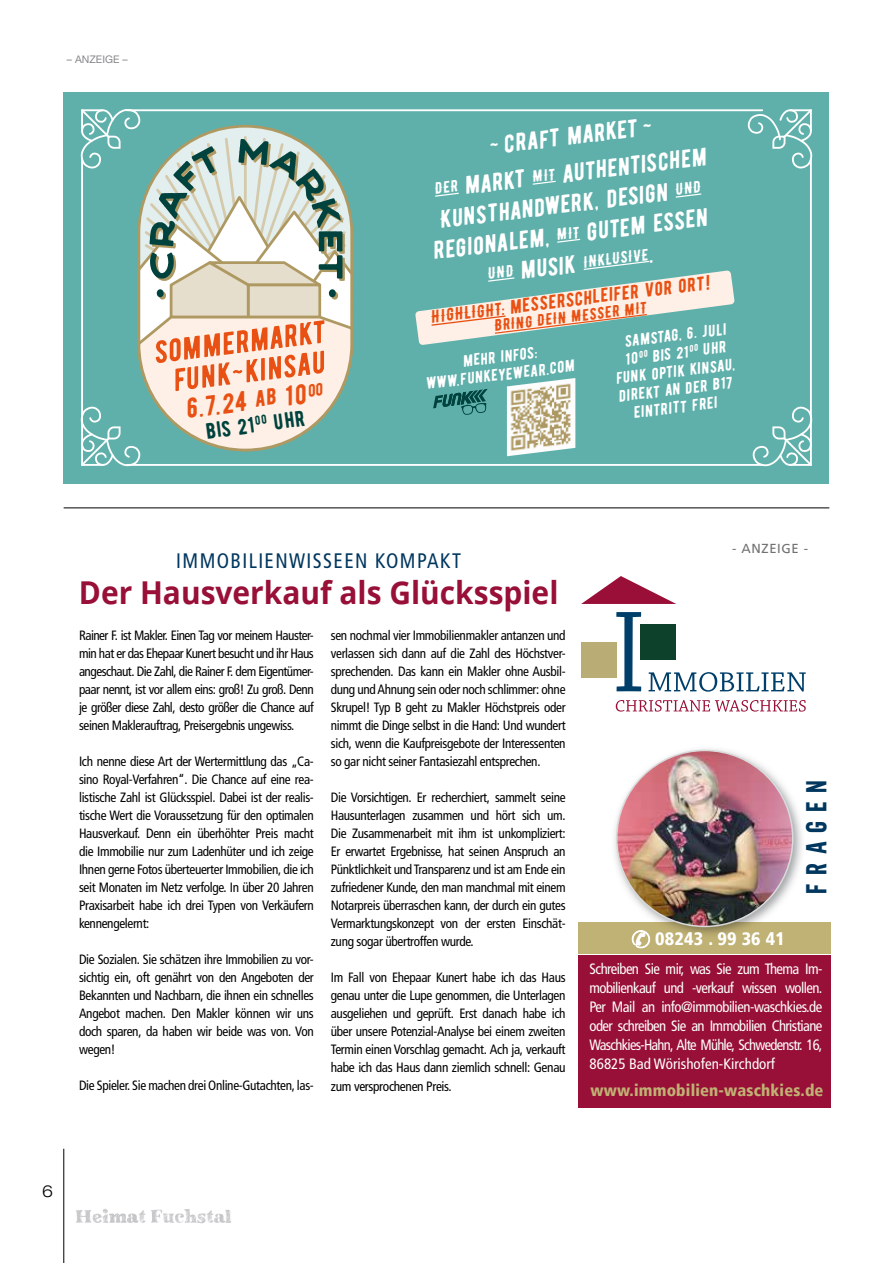
<style>
.page{position:relative;width:893px;height:1263px;background:#fff}
.page>*{position:absolute;margin:0;border:0;box-sizing:border-box;transform-origin:0 0}
.t1{font:700 31.5px "Open Sans";color:#980f37;scale:.95 1}
.t2{font:700 28.35px "Flama Condensed";letter-spacing:.35em;color:#00375f;scale:.88 1}
.t3{font:28.2px "BERNIERREGULAR";color:#e85113}
.t4{font:25.2px/36.6px "BERNIERREGULAR";color:#fff;text-align:center}
.t5{font:22.95px "BERNIERREGULAR";color:#e85113}
.t6{font:22.2px "BERNIERREGULAR";color:#00423d}
.t7{font:condensed 21px "Frutiger LT";letter-spacing:.07em;color:#00375f;scale:.96 1}
.t8{font:19.5px "BERNIERREGULAR";color:#e85113}
.t9{font:900 condensed 18.15px "Frutiger LT";letter-spacing:.01em;color:#fff}
.t10{font:16.5px/18px "BERNIERREGULAR";color:#fff;text-align:center}
.t11{font:900 condensed 16.5px "Frutiger LT";letter-spacing:.01em;color:#c0b174}
.t12{font:300 expanded 16.5px "Helvetica Neue LT Pro";color:#000}
.t13{font:16.35px "BERNIERREGULAR";color:#fff}
.t14{font:16.35px "BERNIERREGULAR";color:#e85113}
.t15{font:condensed 15px/19px "Frutiger LT";color:#fff;text-align:justify}
.t16{font:condensed 13.5px/18px "Frutiger LT";letter-spacing:-.025em;color:#000;text-align:justify}
.t17{font:13.05px "Frutiger LT";letter-spacing:.05em;color:#707172}
.t18{font:10.5px "Helvetica Neue LT Pro";color:#87888a}
.s1{font-size:25.2px}
.s2{font-size:18px}
.s3{font-size:24px}
.s4{font-size:28.2px}
.s5{font-size:17.7px}
</style>
<div class="page">
<svg style="left:109px;top:1213px;width:29px;height:10px"></svg>
<img style="left:76px;top:1209px;width:32px;height:7px">
<img style="left:184px;top:1209px;width:13px;height:14px">
<svg style="left:151px;top:1210px;width:11px;height:13px"></svg>
<hr style="left:63px;top:1149px;width:1px;height:114px;background:#000">
<div style="left:578px;top:922px;width:252px;height:31px;background:#c0b174"></div>
<div style="left:578px;top:955px;width:252px;height:152px;background:#980f37"></div>
<svg style="left:581px;top:576px;width:95px;height:28px"></svg>
<div style="left:641px;top:625px;width:35px;height:35px;background:#0e412b"></div>
<div style="left:581px;top:642px;width:35px;height:35px;background:#baac75"></div>
<svg style="left:616px;top:612px;width:25px;height:79px"></svg>
<svg style="left:649px;top:672px;width:157px;height:20px"></svg>
<svg style="left:616px;top:700px;width:190px;height:12px"></svg>
<img style="left:614px;top:749px;width:188px;height:185px">
<img style="left:617px;top:750px;width:176px;height:176px;border-radius:88px">
<hr style="left:64px;top:507px;width:765px;height:1px;background:#000">
<div style="left:64px;top:92px;width:765px;height:391px;background:#5fb0ab"></div>
<svg style="left:747px;top:109px;width:66px;height:60px"></svg>
<hr style="left:127px;top:109px;width:635px;height:2px;background:#fff">
<hr style="left:810px;top:159px;width:2px;height:285px;background:#fff">
<svg style="left:752px;top:406px;width:61px;height:61px"></svg>
<hr style="left:127px;top:464px;width:635px;height:2px;background:#fff">
<svg style="left:80px;top:109px;width:274px;height:358px"></svg>
<svg style="left:433px;top:389px;width:55px;height:26px"></svg>
<img style="left:507px;top:378px;width:68px;height:78px">
<svg style="left:435px;top:192px;width:24px;height:5px"></svg>
<svg style="left:532px;top:180px;width:24px;height:5px"></svg>
<svg style="left:675px;top:193px;width:27px;height:5px"></svg>
<svg style="left:557px;top:238px;width:24px;height:5px"></svg>
<svg style="left:415px;top:260px;width:320px;height:85px"></svg>
<svg style="left:632px;top:930px;width:18px;height:4px"></svg>
<p class="t18" style="left:67px;top:53px;width:62px">– ANZEIGE –</p>
<h3 class="t4" style="left:427px;top:130px;width:275px;rotate:-7deg">~ craft market ~<br><sup>DER</sup> markt <sup>MIT</sup> authentischem</h3>
<h3 class="t4" style="left:427px;top:201px;width:277px;line-height:30.3px;rotate:-7deg">Kunsthandwerk, design <sup>UND </sup>regionalem, <sup>MIT</sup> gutem essen</h3>
<p class="t13" style="left:486px;top:260px;width:168px;rotate:-7deg">UND <span class="s1">musik</span> INKLUSIVE<span class="s1">.</span></p>
<h3 class="t8" style="left:429px;top:300px;width:282px;rotate:-7deg"><span class="s2">HIGHLIGHT:</span> messerschleifer vor ort<span class="s3">!</span></h3>
<p class="t14" style="left:493px;top:312px;width:155px;rotate:-7deg">BRING DEIN MESSER MIT</p>
<p class="t10" style="left:610px;top:331px;width:121px;rotate:-7deg">samstag, 6. juli<br>10<sup>00</sup> bis 21<sup>00</sup> uhr funk optik kinsau, direkt an der b17</p>
<p class="t10" style="left:422px;top:354px;width:151px;rotate:-7deg">mehr infos: www.funkeyewear.com</p>
<h3 class="t5" style="left:252px;top:380px;width:70px;rotate:-7deg">ab <span class="s4">10</span><span class="s5">00</span></h3>
<h3 class="t6" style="left:204px;top:412px;width:101px;rotate:-7deg">bis 21<sup>00</sup> uhr</h3>
<h3 class="t3" style="left:183px;top:385px;width:63px;rotate:-7deg">6.7.24</h3>
<p class="t10" style="left:632px;top:400px;width:85px;rotate:-7deg">eintritt frei</p>
<p class="t17" style="left:732px;top:540px;width:78px">- ANZEIGE -</p>
<h3 class="t7" style="left:176px;top:548px;width:298px">IMMOBILIENWISSEEN KOMPAKT</h3>
<h1 class="t1" style="left:79px;top:570px;width:506px">Der Hausverkauf als Glücksspiel</h1>
<p class="t16" style="left:79px;top:626px;width:236px">Rainer F. ist Makler. Einen Tag vor meinem Hauster&shy;min hat er das Ehepaar Kunert besucht und ihr Haus angeschaut. Die Zahl, die Rainer F. dem Eigentümer&shy;paar nennt, ist vor allem eins: groß! Zu groß. Denn je größer diese Zahl, desto größer die Chance auf seinen Maklerauftrag, Preisergebnis ungewiss.</p>
<p class="t16" style="left:79px;top:752px;width:236px">Ich nenne diese Art der Wertermittlung das „Ca&shy;sino Royal-Verfahren“. Die Chance auf eine rea&shy;listische Zahl ist Glücksspiel. Dabei ist der realis&shy;tische Wert die Voraussetzung für den optimalen Hausverkauf. Denn ein überhöhter Preis macht die Immobilie nur zum Ladenhüter und ich zeige Ihnen gerne Fotos überteuerter Immobilien, die ich seit Monaten im Netz verfolge. In über 20 Jahren Praxisarbeit habe ich drei Typen von Verkäufern kennengelernt:</p>
<p class="t16" style="left:79px;top:950px;width:236px">Die Sozialen. Sie schätzen ihre Immobilien zu vor&shy;sichtig ein, oft genährt von den Angeboten der Bekannten und Nachbarn, die ihnen ein schnelles Angebot machen. Den Makler können wir uns doch sparen, da haben wir beide was von. Von wegen!</p>
<p class="t16" style="left:79px;top:1076px;width:236px">Die Spieler. Sie machen drei Online-Gutachten, las-</p>
<p class="t16" style="left:331px;top:626px;width:236px">sen nochmal vier Immobilienmakler antanzen und verlassen sich dann auf die Zahl des Höchstver&shy;sprechenden. Das kann ein Makler ohne Ausbil&shy;dung und Ahnung sein oder noch schlimmer: ohne Skrupel! Typ B geht zu Makler Höchstpreis oder nimmt die Dinge selbst in die Hand: Und wundert sich, wenn die Kaufpreisgebote der Interessenten so gar nicht seiner Fantasiezahl entsprechen.</p>
<p class="t16" style="left:331px;top:788px;width:236px">Die Vorsichtigen. Er recherchiert, sammelt seine Hausunterlagen zusammen und hört sich um.<br>Die Zusammenarbeit mit ihm ist unkompliziert:<br>Er erwartet Ergebnisse, hat seinen Anspruch an Pünktlichkeit und Transparenz und ist am Ende ein zufriedener Kunde, den man manchmal mit einem Notarpreis überraschen kann, der durch ein gutes Vermarktungskonzept von der ersten Einschät&shy;zung sogar übertroffen wurde.</p>
<p class="t16" style="left:331px;top:968px;width:236px">Im Fall von Ehepaar Kunert habe ich das Haus genau unter die Lupe genommen, die Unterlagen ausgeliehen und geprüft. Erst danach habe ich über unsere Potenzial-Analyse bei einem zweiten Termin einen Vorschlag gemacht. Ach ja, verkauft habe ich das Haus dann ziemlich schnell: Genau zum versprochenen Preis.</p>
<p class="t15" style="left:590px;top:960px;width:234px">Schreiben Sie mir, was Sie zum Thema Im&shy;mobilienkauf und -verkauf wissen wollen.<br>Per Mail an info@immobilien-waschkies.de oder schreiben Sie an Immobilien Christiane Waschkies-Hahn, Alte Mühle, Schwedenstr. 16, 86825 Bad Wörishofen-Kirchdorf</p>
<h2 class="t2" style="left:798px;top:894px;width:131px;rotate:-90deg">FRAGEN</h2>
<h3 class="t9" style="left:655px;top:928px;width:131px">08243 . 99 36 41</h3>
<p class="t11" style="left:591px;top:1080px;width:234px">www.immobilien-waschkies.de</p>
<p class="t12" style="left:42px;top:1181px;width:13px">6</p>
</div>
